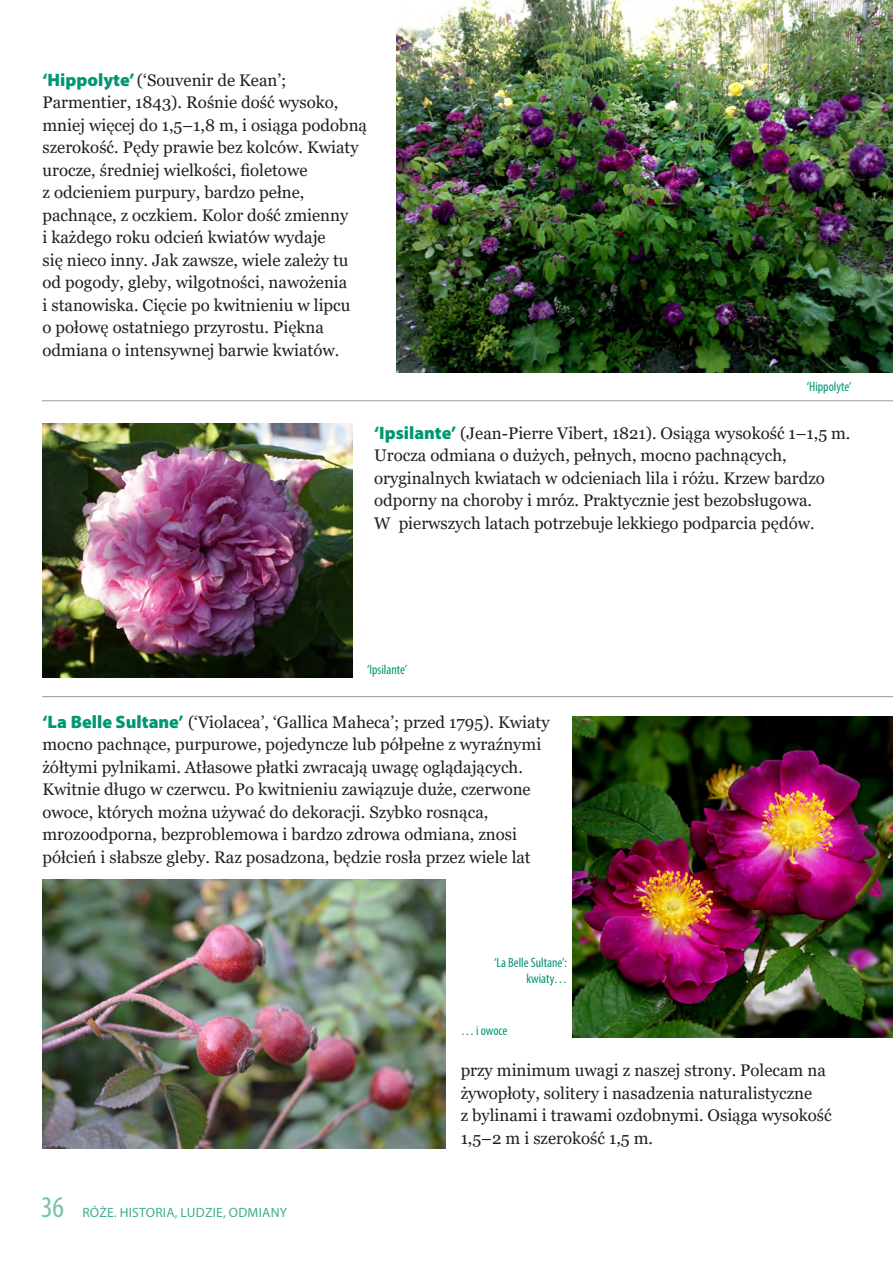
<style>
.page{position:relative;width:893px;height:1263px;background:#fff}
.page>*{position:absolute;margin:0;border:0;box-sizing:border-box;transform-origin:0 0}
.t1{font:condensed 30px "Myriad Pro";color:#78bfac}
.t2{font:16.8px/22.5px "Georgia";color:#231f20}
.ilustracja{font:condensed 13.5px/16.2px "Myriad Pro";color:#009672;text-align:right}
.t3{font:13.5px "Myriad Pro";letter-spacing:.02em;color:#3ead94}
.s1{font-family:"Myriad Pro";font-weight:900;font-size:18px;color:#009672}
</style>
<div class="page">
<img style="left:396px;top:0;width:497px;height:372px">
<img style="left:43px;top:423px;width:310px;height:254px">
<img style="left:572px;top:716px;width:321px;height:321px">
<img style="left:43px;top:879px;width:403px;height:269px">
<hr style="left:42px;top:400px;width:851px;height:1px;background:#97999c">
<hr style="left:42px;top:696px;width:851px;height:1px;background:#97999c">
<p class="t2" style="left:43px;top:69px;width:326px"><span class="s1">‘Hippolyte’</span> (‘Souvenir de Kean’; Parmentier, 1843). Rośnie dość wysoko, mniej więcej do 1,5–1,8 m, i osiąga podobną szerokość. Pędy prawie bez kolców. Kwiaty urocze, średniej wielkości, fioletowe<br>z odcieniem purpury, bardzo pełne, pachnące, z oczkiem. Kolor dość zmienny<br>i każdego roku odcień kwiatów wydaje<br>się nieco inny. Jak zawsze, wiele zależy tu od pogody, gleby, wilgotności, nawożenia<br>i stanowiska. Cięcie po kwitnieniu w lipcu<br>o połowę ostatniego przyrostu. Piękna odmiana o intensywnej barwie kwiatów.</p>
<p class="ilustracja" style="left:807px;top:378px;width:46px">‘Hippolyte’</p>
<p class="t2" style="left:374px;top:422px;width:478px"><span class="s1">‘Ipsilante’</span> (Jean-Pierre Vibert, 1821). Osiąga wysokość 1–1,5 m.<br>Urocza odmiana o dużych, pełnych, mocno pachnących, oryginalnych kwiatach w odcieniach lila i różu. Krzew bardzo odporny na choroby i mróz. Praktycznie jest bezobsługowa.<br>W pierwszych latach potrzebuje lekkiego podparcia pędów.</p>
<p class="ilustracja" style="left:367px;top:661px;width:42px">‘Ipsilante’</p>
<p class="t2" style="left:43px;top:711px;width:509px"><span class="s1">‘La Belle Sultane’</span> (‘Violacea’, ‘Gallica Maheca’; przed 1795). Kwiaty mocno pachnące, purpurowe, pojedyncze lub półpełne z wyraźnymi żółtymi pylnikami. Atłasowe płatki zwracają uwagę oglądających.<br>Kwitnie długo w czerwcu. Po kwitnieniu zawiązuje duże, czerwone owoce, których można używać do dekoracji. Szybko rosnąca, mrozoodporna, bezproblemowa i bardzo zdrowa odmiana, znosi półcień i słabsze gleby. Raz posadzona, będzie rosła przez wiele lat</p>
<p class="ilustracja" style="left:494px;top:954px;width:75px">‘La Belle Sultane’: kwiaty…</p>
<p class="ilustracja" style="left:461px;top:1022px;width:48px">… i owoce</p>
<h1 class="t1" style="left:41px;top:1189px;width:25px">36</h1>
<p class="t3" style="left:82px;top:1204px;width:206px">RÓŻE. HISTORIA, LUDZIE, ODMIANY</p>
<p class="t2" style="left:461px;top:1059px;width:373px">przy minimum uwagi z naszej strony. Polecam na żywopłoty, solitery i nasadzenia naturalistyczne<br>z bylinami i trawami ozdobnymi. Osiąga wysokość 1,5–2 m i szerokość 1,5 m.</p>
</div>
